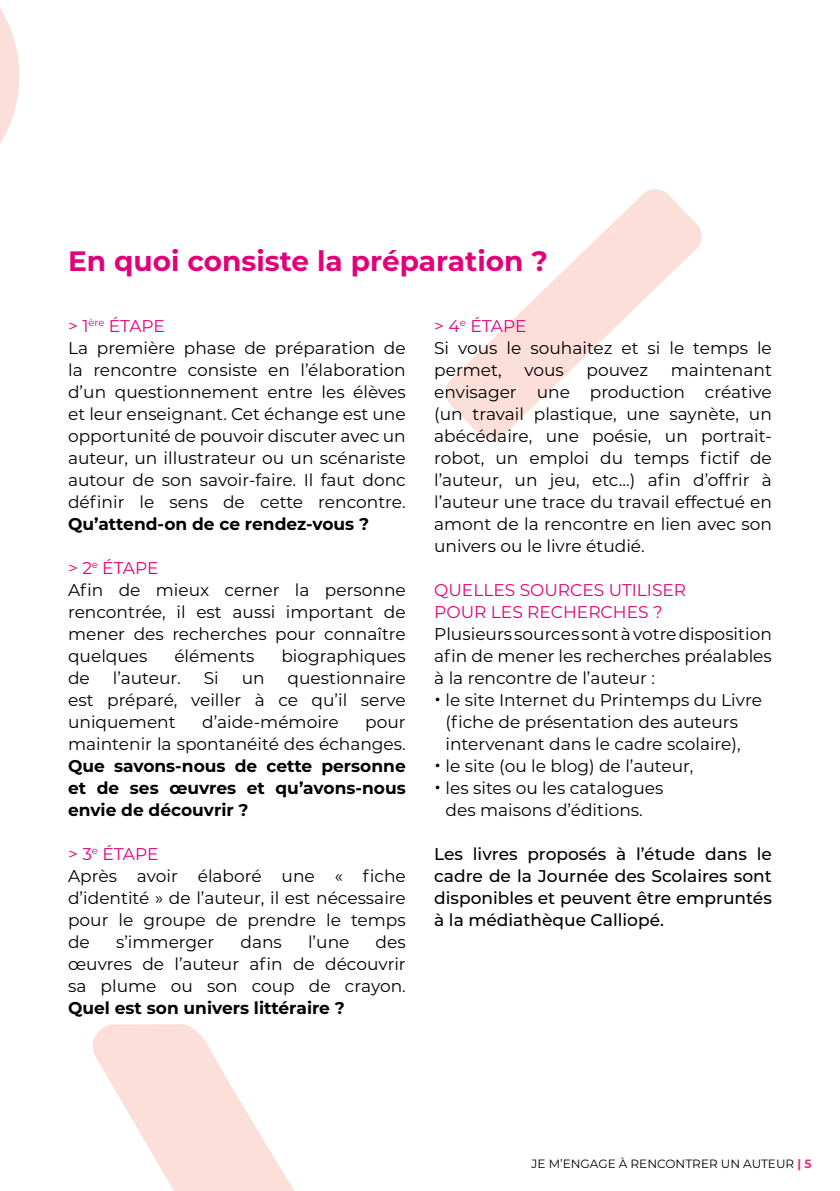
<style>
.page{position:relative;width:840px;height:1191px;background:#fff}
.page>*{position:absolute;margin:0;border:0;box-sizing:border-box;transform-origin:0 0}
.t1{font:700 28px "Montserrat";color:#e2007a}
.t2{font:17px/22px "Montserrat";color:#000}
.t3{font:700 17px/22px "Montserrat";color:#000;text-align:justify}
.t4{font:500 17px/22px "Montserrat";color:#000;text-align:justify}
.t5{font:17px/22px "Montserrat";color:#e2007a}
.t6{font:12px "Montserrat";color:#000}
.s1{color:#e2007a}
.s2{font-size:24px}
.s3{font-weight:700;color:#e52d87}
</style>
<div class="page">
<svg style="left:446px;top:189px;width:256px;height:250px"></svg>
<svg style="left:93px;top:1024px;width:202px;height:167px;fill:#fbdfd8"></svg>
<svg style="left:0;top:8px;width:20px;height:136px"></svg>
<h1 class="t1" style="left:68px;top:241px;width:481px">En quoi consiste la préparation ?</h1>
<p class="t2" style="left:68px;top:314px;width:339px"><span class="s1">&gt; 1</span><sup>ère</sup> <span class="s1">ÉTAPE<br></span>La première phase de préparation de la rencontre consiste en l’élaboration d’un questionnement entre les élèves et leur enseignant. Cet échange est une opportunité de pouvoir discuter avec un auteur, un illustrateur ou un scénariste autour de son savoir-faire. Il faut donc définir le sens de cette rencontre.</p>
<p class="t3" style="left:68px;top:512px;width:302px">Qu’attend-on de ce rendez-vous ?</p>
<p class="t2" style="left:68px;top:556px;width:339px"><span class="s1">&gt; 2</span><sup>e</sup> <span class="s1">ÉTAPE<br></span>Afin de mieux cerner la personne rencontrée, il est aussi important de mener des recherches pour connaître quelques</p>
<p class="t2" style="left:174px;top:644px;width:82px">éléments</p>
<p class="t2" style="left:281px;top:644px;width:126px">biographiques</p>
<p class="t2" style="left:68px;top:666px;width:23px">de</p>
<p class="t2" style="left:113px;top:666px;width:70px">l’auteur.</p>
<p class="t2" style="left:204px;top:666px;width:17px">Si</p>
<p class="t2" style="left:241px;top:666px;width:24px">un</p>
<p class="t2" style="left:68px;top:666px;width:339px;text-align:justify;text-indent:219px">questionnaire est préparé, veiller à ce qu’il serve uniquement</p>
<p class="t2" style="left:202px;top:710px;width:138px">d’aide-mémoire</p>
<p class="t2" style="left:68px;top:710px;width:339px;text-align:right">pour<br>maintenir la spontanéité des échanges.</p>
<p class="t3" style="left:68px;top:754px;width:339px">Que savons-nous de cette personne et de ses œuvres et qu’avons-nous envie de découvrir ?</p>
<p class="t2" style="left:68px;top:842px;width:339px"><span class="s1">&gt; 3</span><sup>e</sup> <span class="s1">ÉTAPE<br></span>Après avoir élaboré une « fiche d’identité » de l’auteur, il est nécessaire pour le groupe de prendre le temps de</p>
<p class="t2" style="left:116px;top:930px;width:100px">s’immerger</p>
<p class="t2" style="left:240px;top:930px;width:43px">dans</p>
<p class="t2" style="left:308px;top:930px;width:43px">l’une</p>
<p class="t2" style="left:68px;top:930px;width:339px;text-align:justify;text-indent:307px">des œuvres de l’auteur afin de découvrir sa plume ou son coup de crayon.</p>
<p class="t3" style="left:68px;top:996px;width:278px">Quel est son univers littéraire ?</p>
<p class="t2" style="left:434px;top:314px;width:339px"><span class="s1">&gt; 4</span><sup>e</sup> <span class="s1">ÉTAPE<br></span>Si vous le souhaitez et si le temps le permet,</p>
<p class="t2" style="left:434px;top:358px;width:339px;text-align:justify;text-indent:236px">maintenant envisager une production créative (un travail plastique, une saynète, un abécédaire, une poésie, un portrait&shy;robot, un emploi du temps fictif de l’auteur, un jeu, etc…) afin d’offrir à l’auteur une trace du travail effectué en amont de la rencontre en lien avec son univers ou le livre étudié.</p>
<p class="t5" style="left:434px;top:578px;width:253px">QUELLES SOURCES UTILISER<br>POUR LES RECHERCHES ?</p>
<p class="t2" style="left:434px;top:622px;width:339px;text-align:justify">Plusieurs sources sont à votre disposition afin de mener les recherches préalables à la rencontre de l’auteur :</p>
<p class="t2" style="left:445px;top:688px;width:318px;text-indent:-11px"><span class="s2">•</span> le site Internet du Printemps du Livre (fiche de présentation des auteurs intervenant dans le cadre scolaire),</p>
<p class="t2" style="left:434px;top:754px;width:260px"><span class="s2">•</span> le site (ou le blog) de l’auteur,</p>
<p class="t2" style="left:434px;top:776px;width:231px;text-align:center"><span class="s2">•</span> les sites ou les catalogues des maisons d’éditions.</p>
<p class="t4" style="left:434px;top:842px;width:339px">Les livres proposés à l’étude dans le cadre de la Journée des Scolaires sont disponibles et peuvent être empruntés à la médiathèque Calliopé.</p>
<p class="t2" style="left:524px;top:358px;width:41px">vous</p>
<p class="t2" style="left:586px;top:358px;width:63px">pouvez</p>
<p class="t6" style="left:531px;top:1156px;width:281px">JE M’ENGAGE À RENCONTRER UN AUTEUR <span class="s3">| 5</span></p>
</div>
